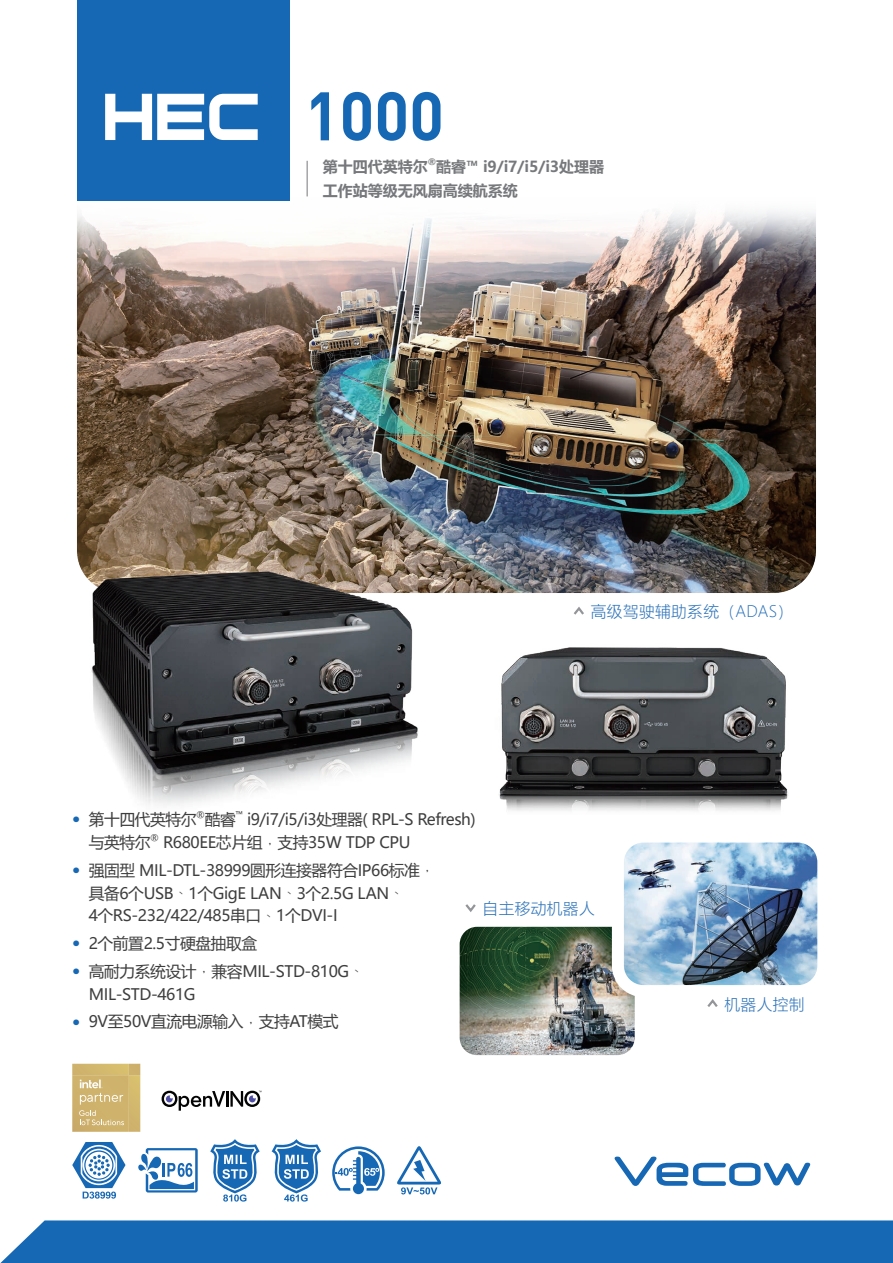
<style>
.page{position:relative;width:893px;height:1263px;background:#fff}
.page>*{position:absolute;margin:0;border:0;box-sizing:border-box;transform-origin:0 0}
.t1{font:700 67.5px "DIN Pro";color:#1768b4;scale:.95 1}
.t2{font:15.75px/22.6px "Microsoft Ya Hei UI";letter-spacing:-.025em;color:#3e3e3f}
.t3{font:15.75px "Microsoft Ya Hei UI Light";letter-spacing:.02em;color:#2a71b8}
.t4{font:700 15px/24px "Microsoft Ya Hei UI";color:#76787b}
.t5{font:9.15px "Microsoft Ya Hei UI";color:#3e3e3f}
.t6{font:700 8.7px "Microsoft Ya Hei UI";color:#76787b}
.s1{font-family:"Frutiger 55 Roman";font-size:16.5px;color:#1768b4}
.s2{font-family:"Microsoft Jheng Hei";font-weight:300}
</style>
<div class="page">
<img style="left:76px;top:160px;width:740px;height:433px">
<img style="left:461px;top:928px;width:173px;height:126px">
<div style="left:448px;top:915px;width:199px;height:152px;border:12px solid #fff;border-radius:23px"></div>
<img style="left:625px;top:871px;width:191px;height:113px">
<div style="left:612px;top:830px;width:217px;height:167px;border:12px solid #fff;border-radius:26px"></div>
<img style="left:77px;top:557px;width:356px;height:248px">
<img style="left:499px;top:647px;width:319px;height:224px">
<svg style="left:72px;top:1064px;width:68px;height:68px"></svg>
<svg style="left:573px;top:607px;width:11px;height:8px"></svg>
<svg style="left:707px;top:999px;width:11px;height:8px"></svg>
<div style="left:77px;top:0;width:213px;height:201px;background:#1768b4"></div>
<div style="left:0;top:1220px;width:893px;height:43px;background:#1768b4"></div>
<hr style="left:307px;top:161px;width:1px;height:35px;background:#76787b">
<svg style="left:615px;top:1156px;width:195px;height:30px"></svg>
<svg style="left:162px;top:1091px;width:99px;height:20px"></svg>
<svg style="left:332px;top:1146px;width:53px;height:48px"></svg>
<svg style="left:72px;top:1142px;width:54px;height:56px"></svg>
<svg style="left:138px;top:1148px;width:60px;height:44px"></svg>
<svg style="left:210px;top:1139px;width:50px;height:62px"></svg>
<svg style="left:272px;top:1139px;width:49px;height:62px"></svg>
<svg style="left:397px;top:1146px;width:44px;height:48px"></svg>
<svg style="left:105px;top:94px;width:153px;height:46px"></svg>
<svg style="left:465px;top:904px;width:11px;height:8px"></svg>
<h1 class="t1" style="left:305px;top:60px;width:148px">1000</h1>
<p class="t4" style="left:323px;top:154px;width:106px">第十四代英特尔</p>
<p class="t6" style="left:428px;top:156px;width:10px">®</p>
<p class="t4" style="left:323px;top:154px;width:283px;text-indent:113px">酷睿™ i9/i7/i5/i3处理器工作站等级无风扇高续航系统</p>
<p class="t3" style="left:591px;top:601px;width:204px">高级驾驶辅助系统（ADAS）</p>
<p class="t2" style="left:72px;top:808px;width:126px"><span class="s1">•</span> 第十四代英特尔</p>
<p class="t5" style="left:196px;top:808px;width:10px">®</p>
<p class="t2" style="left:205px;top:808px;width:33px">酷睿</p>
<p class="t5" style="left:235px;top:808px;width:9px">™</p>
<p class="t2" style="left:247px;top:808px;width:230px">i9/i7/i5/i3处理器( RPL-S Refresh)</p>
<p class="t2" style="left:89px;top:831px;width:63px">与英特尔</p>
<p class="t5" style="left:150px;top:831px;width:10px">®</p>
<p class="t2" style="left:163px;top:831px;width:249px">R680EE芯片组<span class="s2">，</span>支持35W TDP CPU</p>
<p class="t2" style="left:89px;top:858px;width:348px;text-indent:-16px"><span class="s1">•</span> 强固型 MIL-DTL-38999圆形连接器符合IP66标准<span class="s2">，</span>具备6个USB<span class="s2">、</span>1个GigE LAN<span class="s2">、</span>3个2.5G LAN<span class="s2">、<br></span>4个RS-232/422/485串口<span class="s2">、</span>1个DVI-I</p>
<p class="t2" style="left:72px;top:931px;width:187px"><span class="s1">•</span> 2个前置2.5寸硬盘抽取盒</p>
<p class="t2" style="left:89px;top:959px;width:277px;text-indent:-16px"><span class="s1">•</span> 高耐力系统设计<span class="s2">，</span>兼容MIL-STD-810G<span class="s2">、<br></span>MIL-STD-461G</p>
<p class="t2" style="left:72px;top:1010px;width:268px"><span class="s1">•</span> 9V至50V直流电源输入<span class="s2">，</span>支持AT模式</p>
<p class="t3" style="left:483px;top:898px;width:114px">自主移动机器人</p>
<p class="t3" style="left:725px;top:994px;width:82px">机器人控制</p>
</div>
